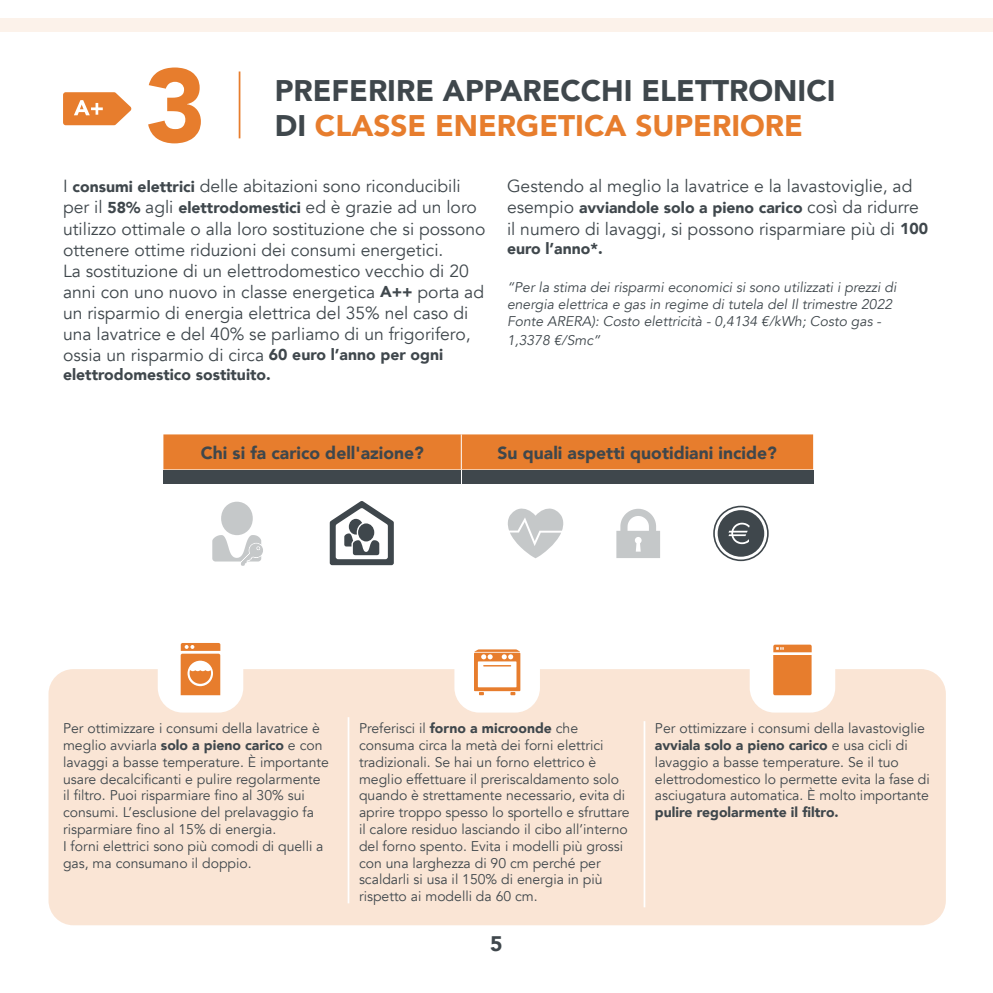
<style>
.page{position:relative;width:993px;height:993px;background:#fff}
.page>*{position:absolute;margin:0;border:0;box-sizing:border-box;transform-origin:0 0}
.t1{font:900 103.6px "Avenir";color:#e77d2d}
.t2{font:900 29.75px/35.7px "Avenir";color:#3f474c}
.t3{font:900 21px "Avenir";color:#3f474c}
.t4{font:17.5px/21px "Avenir";color:#3f474c}
.t5{font:900 17.5px "Avenir";color:#3f474c}
.t6{font:900 15.75px "Avenir";color:#3f474c}
.t7{font:14px/16.8px "Avenir";color:#3f474c}
.t8{font:italic 14px/16.8px "Avenir";color:#3f474c}
.t9{font:900 14px "Avenir";color:#3f474c}
.s1{color:#e77d2d}
.s2{font-weight:900;font-size:15.75px}
.s3{font-weight:400;font-size:17.5px}
.s4{font-weight:900}
</style>
<div class="page">
<div style="left:48px;top:669px;width:897px;height:255px;background:#fae5d5;border-radius:25px"></div>
<div style="left:158px;top:628px;width:85px;height:84px;background:#fff;border-radius:25px"></div>
<div style="left:0;top:19px;width:992px;height:13px;background:#fcf2ea"></div>
<hr style="left:238px;top:71px;width:2px;height:67px;background:#e77d2d">
<svg style="left:63px;top:92px;width:68px;height:33px"></svg>
<div style="left:163px;top:434px;width:649px;height:35px;background:#e77d2d"></div>
<hr style="left:460px;top:434px;width:1px;height:35px;background:#fff">
<div style="left:163px;top:470px;width:298px;height:13px;background:#3f474c"></div>
<svg style="left:212px;top:501px;width:51px;height:65px"></svg>
<svg style="left:329px;top:501px;width:64px;height:64px"></svg>
<svg style="left:508px;top:508px;width:55px;height:50px"></svg>
<svg style="left:616px;top:508px;width:44px;height:50px"></svg>
<svg style="left:713px;top:505px;width:55px;height:56px"></svg>
<div style="left:461px;top:470px;width:352px;height:13px;background:#3f474c"></div>
<hr style="left:347px;top:717px;width:2px;height:186px;background:#fff">
<hr style="left:643px;top:721px;width:2px;height:186px;background:#fff">
<svg style="left:181px;top:643px;width:39px;height:52px"></svg>
<div style="left:454px;top:628px;width:85px;height:84px;background:#fff;border-radius:25px"></div>
<div style="left:749px;top:628px;width:86px;height:84px;background:#fff;border-radius:25px"></div>
<svg style="left:474px;top:649px;width:46px;height:46px"></svg>
<svg style="left:773px;top:644px;width:38px;height:51px;background:#e8873d"></svg>
<h1 class="t1" style="left:145px;top:17px;width:63px">3</h1>
<h2 class="t2" style="left:275px;top:72px;width:562px">PREFERIRE APPARECCHI ELETTRONICI<br>DI <span class="s1">CLASSE ENERGETICA SUPERIORE</span></h2>
<p class="t4" style="left:63px;top:176px;width:424px">I <span class="s2">consumi elettrici</span> delle abitazioni sono riconducibili per il <span class="s2">58%</span> agli <span class="s2">elettrodomestici</span> ed è grazie ad un loro utilizzo ottimale o alla loro sostituzione che si possono ottenere ottime riduzioni dei consumi energetici.<br>La sostituzione di un elettrodomestico vecchio di 20 anni con uno nuovo in classe energetica <span class="s2">A++</span> porta ad un risparmio di energia elettrica del 35% nel caso di una lavatrice e del 40% se parliamo di un frigorifero, ossia un risparmio di circa <span class="s2">60 euro l’anno per ogni</span></p>
<p class="t6" style="left:63px;top:361px;width:209px">elettrodomestico sostituito.</p>
<p class="t4" style="left:507px;top:176px;width:407px">Gestendo al meglio la lavatrice e la lavastoviglie, ad</p>
<p class="t6" style="left:507px;top:194px;width:413px"><span class="s3">esempio</span> avviandole solo a pieno carico <span class="s3">così da ridurre</span></p>
<p class="t4" style="left:507px;top:218px;width:422px">il numero di lavaggi, si possono risparmiare più di <span class="s2">100</span></p>
<p class="t6" style="left:507px;top:235px;width:97px">euro l’anno*.</p>
<p class="t8" style="left:507px;top:279px;width:391px">“Per la stima dei risparmi economici si sono utilizzati i prezzi di energia elettrica e gas in regime di tutela del Il trimestre 2022<br>Fonte ARERA): Costo elettricità - 0,4134 €/kWh; Costo gas -</p>
<p class="t8" style="left:507px;top:331px;width:95px">1,3378 €/Smc”</p>
<p class="t5" style="left:201px;top:438px;width:224px">Chi si fa carico dell'azione?</p>
<p class="t5" style="left:497px;top:438px;width:281px">Su quali aspetti quotidiani incide?</p>
<p class="t7" style="left:63px;top:720px;width:267px">Per ottimizzare i consumi della lavatrice è meglio avviarla <span class="s4">solo a pieno carico</span> e con lavaggi a basse temperature. È importante usare decalcificanti e pulire regolarmente il filtro. Puoi risparmiare fino al 30% sui consumi. L’esclusione del prelavaggio fa risparmiare fino al 15% di energia.<br>I forni elettrici sono più comodi di quelli a gas, ma consumano il doppio.</p>
<p class="t7" style="left:359px;top:720px;width:272px">Preferisci il <span class="s4">forno a microonde</span> che consuma circa la metà dei forni elettrici tradizionali. Se hai un forno elettrico è meglio effettuare il preriscaldamento solo quando è strettamente necessario, evita di aprire troppo spesso lo sportello e sfruttare il calore residuo lasciando il cibo all’interno del forno spento. Evita i modelli più grossi con una larghezza di 90 cm perché per scaldarli si usa il 150% di energia in più rispetto ai modelli da 60 cm.</p>
<p class="t7" style="left:654px;top:720px;width:276px">Per ottimizzare i consumi della lavastoviglie <span class="s4">avviala solo a pieno carico</span> e usa cicli di lavaggio a basse temperature. Se il tuo elettrodomestico lo permette evita la fase di asciugatura automatica. È molto importante</p>
<p class="t9" style="left:654px;top:800px;width:185px">pulire regolarmente il filtro.</p>
<h3 class="t3" style="left:490px;top:925px;width:14px">5</h3>
</div>
